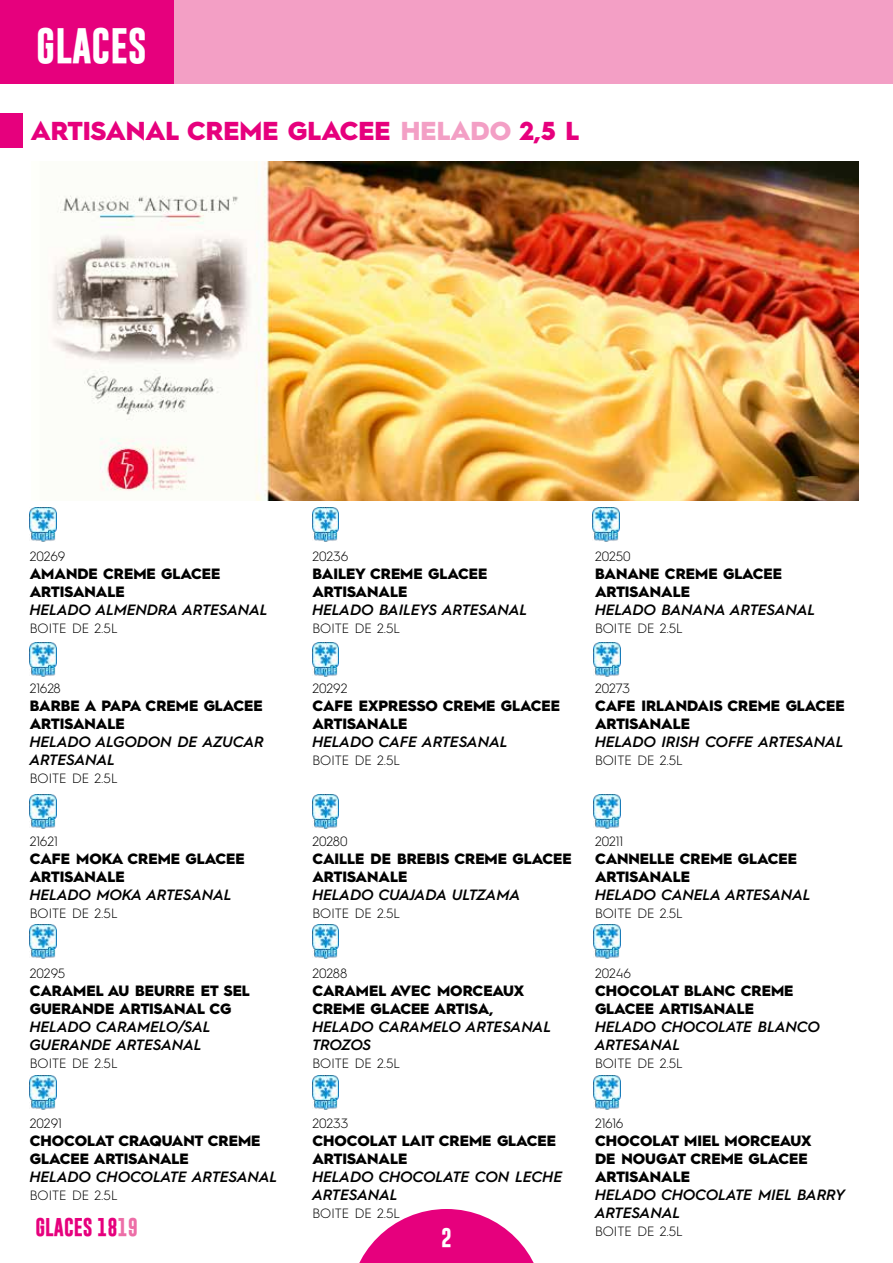
<style>
.page{position:relative;width:893px;height:1263px;background:#fff}
.page>*{position:absolute;margin:0;border:0;box-sizing:border-box;transform-origin:0 0}
.t1{font:700 36px "Gobold";color:#fff}
.t2{font:900 25.95px "Hurme Geometric Sans 2";color:#e6007d}
.t3{font:700 19.5px "Gobold";color:#fff}
.t4{font:700 18.6px "Gobold";color:#e6007d}
.t5{font:900 15px/18px "Hurme Geometric Sans 2";color:#000}
.t6{font:italic 600 15px/18px "Hurme Geometric Sans 2";color:#000}
.t7{font:300 13.5px "Hurme Geometric Sans 2";color:#000}
.s1{color:#f39fc5}
.s2{color:#ed6ea7}
</style>
<div class="page">
<div style="left:0;top:0;width:893px;height:84px;background:#f39fc5"></div>
<svg style="left:359px;top:1209px;width:175px;height:54px"></svg>
<div style="left:0;top:0;width:174px;height:84px;background:#e6007d"></div>
<div style="left:0;top:114px;width:22px;height:34px;background:#e6007d"></div>
<img style="left:51px;top:161px;width:807px;height:340px">
<img style="left:30px;top:507px;width:26px;height:35px">
<img style="left:30px;top:642px;width:26px;height:35px">
<img style="left:30px;top:795px;width:26px;height:34px">
<img style="left:30px;top:925px;width:26px;height:34px">
<img style="left:30px;top:1076px;width:26px;height:34px">
<img style="left:312px;top:507px;width:27px;height:35px">
<img style="left:312px;top:642px;width:27px;height:35px">
<img style="left:312px;top:795px;width:27px;height:34px">
<img style="left:312px;top:925px;width:27px;height:34px">
<img style="left:312px;top:1076px;width:27px;height:34px">
<img style="left:593px;top:507px;width:26px;height:35px">
<img style="left:594px;top:642px;width:26px;height:35px">
<img style="left:594px;top:795px;width:26px;height:34px">
<img style="left:594px;top:925px;width:26px;height:34px">
<img style="left:594px;top:1076px;width:26px;height:34px">
<h1 class="t1" style="left:36px;top:22px;width:112px">GLACES</h1>
<h2 class="t2" style="left:31px;top:113px;width:550px">ARTISANAL CREME GLACEE <span class="s1">HELADO</span> 2,5 L</h2>
<p class="t7" style="left:30px;top:547px;width:37px">20269</p>
<p class="t5" style="left:30px;top:564px;width:192px">AMANDE CREME GLACEE<br>ARTISANALE</p>
<p class="t6" style="left:30px;top:600px;width:240px">HELADO ALMENDRA ARTESANAL</p>
<p class="t7" style="left:30px;top:619px;width:89px">BOITE DE 2.5L</p>
<p class="t7" style="left:30px;top:679px;width:33px">21628</p>
<p class="t5" style="left:30px;top:695px;width:235px">BARBE A PAPA CREME GLACEE<br>ARTISANALE</p>
<p class="t6" style="left:30px;top:731px;width:236px">HELADO ALGODON DE AZUCAR<br>ARTESANAL</p>
<p class="t7" style="left:30px;top:769px;width:89px">BOITE DE 2.5L</p>
<p class="t7" style="left:30px;top:832px;width:30px">21621</p>
<p class="t5" style="left:30px;top:849px;width:217px">CAFE MOKA CREME GLACEE<br>ARTISANALE</p>
<p class="t6" style="left:30px;top:884px;width:204px">HELADO MOKA ARTESANAL</p>
<p class="t7" style="left:30px;top:904px;width:89px">BOITE DE 2.5L</p>
<p class="t7" style="left:30px;top:964px;width:37px">20295</p>
<p class="t5" style="left:30px;top:980px;width:222px">CARAMEL AU BEURRE ET SEL<br>GUERANDE ARTISANAL CG</p>
<p class="t6" style="left:30px;top:1016px;width:183px">HELADO CARAMELO/SAL<br>GUERANDE ARTESANAL</p>
<p class="t7" style="left:30px;top:1054px;width:89px">BOITE DE 2.5L</p>
<p class="t7" style="left:30px;top:1114px;width:34px">20291</p>
<p class="t5" style="left:30px;top:1130px;width:232px">CHOCOLAT CRAQUANT CREME<br>GLACEE ARTISANALE</p>
<p class="t6" style="left:30px;top:1166px;width:249px">HELADO CHOCOLATE ARTESANAL</p>
<p class="t7" style="left:30px;top:1186px;width:89px">BOITE DE 2.5L</p>
<p class="t4" style="left:35px;top:1215px;width:104px">GLACES 18<span class="s2">19</span></p>
<p class="t7" style="left:312px;top:547px;width:37px">20236</p>
<p class="t5" style="left:312px;top:564px;width:176px">BAILEY CREME GLACEE<br>ARTISANALE</p>
<p class="t6" style="left:312px;top:600px;width:217px">HELADO BAILEYS ARTESANAL</p>
<p class="t7" style="left:312px;top:619px;width:89px">BOITE DE 2.5L</p>
<p class="t7" style="left:312px;top:679px;width:37px">20292</p>
<p class="t5" style="left:312px;top:695px;width:249px">CAFE EXPRESSO CREME GLACEE<br>ARTISANALE</p>
<p class="t6" style="left:312px;top:731px;width:197px">HELADO CAFE ARTESANAL</p>
<p class="t7" style="left:312px;top:751px;width:89px">BOITE DE 2.5L</p>
<p class="t7" style="left:595px;top:547px;width:37px">20250</p>
<p class="t5" style="left:595px;top:564px;width:189px">BANANE CREME GLACEE<br>ARTISANALE</p>
<p class="t6" style="left:595px;top:600px;width:222px">HELADO BANANA ARTESANAL</p>
<p class="t7" style="left:595px;top:619px;width:89px">BOITE DE 2.5L</p>
<p class="t7" style="left:595px;top:679px;width:37px">20273</p>
<p class="t5" style="left:595px;top:695px;width:251px">CAFE IRLANDAIS CREME GLACEE<br>ARTISANALE</p>
<p class="t6" style="left:595px;top:731px;width:250px">HELADO IRISH COFFE ARTESANAL</p>
<p class="t7" style="left:595px;top:751px;width:89px">BOITE DE 2.5L</p>
<p class="t7" style="left:312px;top:832px;width:37px">20280</p>
<p class="t5" style="left:312px;top:849px;width:261px">CAILLE DE BREBIS CREME GLACEE<br>ARTISANALE</p>
<p class="t6" style="left:312px;top:884px;width:210px">HELADO CUAJADA ULTZAMA</p>
<p class="t7" style="left:312px;top:904px;width:89px">BOITE DE 2.5L</p>
<p class="t7" style="left:312px;top:964px;width:36px">20288</p>
<p class="t5" style="left:312px;top:980px;width:213px">CARAMEL AVEC MORCEAUX<br>CREME GLACEE ARTISA,</p>
<p class="t6" style="left:312px;top:1016px;width:240px">HELADO CARAMELO ARTESANAL<br>TROZOS</p>
<p class="t7" style="left:312px;top:1054px;width:89px">BOITE DE 2.5L</p>
<p class="t7" style="left:312px;top:1114px;width:37px">20233</p>
<p class="t5" style="left:312px;top:1130px;width:245px">CHOCOLAT LAIT CREME GLACEE<br>ARTISANALE</p>
<p class="t6" style="left:312px;top:1166px;width:251px">HELADO CHOCOLATE CON LECHE<br>ARTESANAL</p>
<p class="t7" style="left:312px;top:1204px;width:89px">BOITE DE 2.5L</p>
<h3 class="t3" style="left:441px;top:1225px;width:12px">2</h3>
<p class="t7" style="left:595px;top:832px;width:30px">20211</p>
<p class="t5" style="left:595px;top:849px;width:204px">CANNELLE CREME GLACEE<br>ARTISANALE</p>
<p class="t6" style="left:595px;top:884px;width:217px">HELADO CANELA ARTESANAL</p>
<p class="t7" style="left:595px;top:904px;width:89px">BOITE DE 2.5L</p>
<p class="t7" style="left:595px;top:964px;width:37px">20246</p>
<p class="t5" style="left:595px;top:980px;width:200px">CHOCOLAT BLANC CREME<br>GLACEE ARTISANALE</p>
<p class="t6" style="left:595px;top:1016px;width:227px">HELADO CHOCOLATE BLANCO<br>ARTESANAL</p>
<p class="t7" style="left:595px;top:1054px;width:89px">BOITE DE 2.5L</p>
<p class="t7" style="left:595px;top:1114px;width:30px">21616</p>
<p class="t5" style="left:595px;top:1130px;width:218px">CHOCOLAT MIEL MORCEAUX<br>DE NOUGAT CREME GLACEE<br>ARTISANALE</p>
<p class="t6" style="left:595px;top:1184px;width:252px">HELADO CHOCOLATE MIEL BARRY<br>ARTESANAL</p>
<p class="t7" style="left:595px;top:1222px;width:89px">BOITE DE 2.5L</p>
</div>
